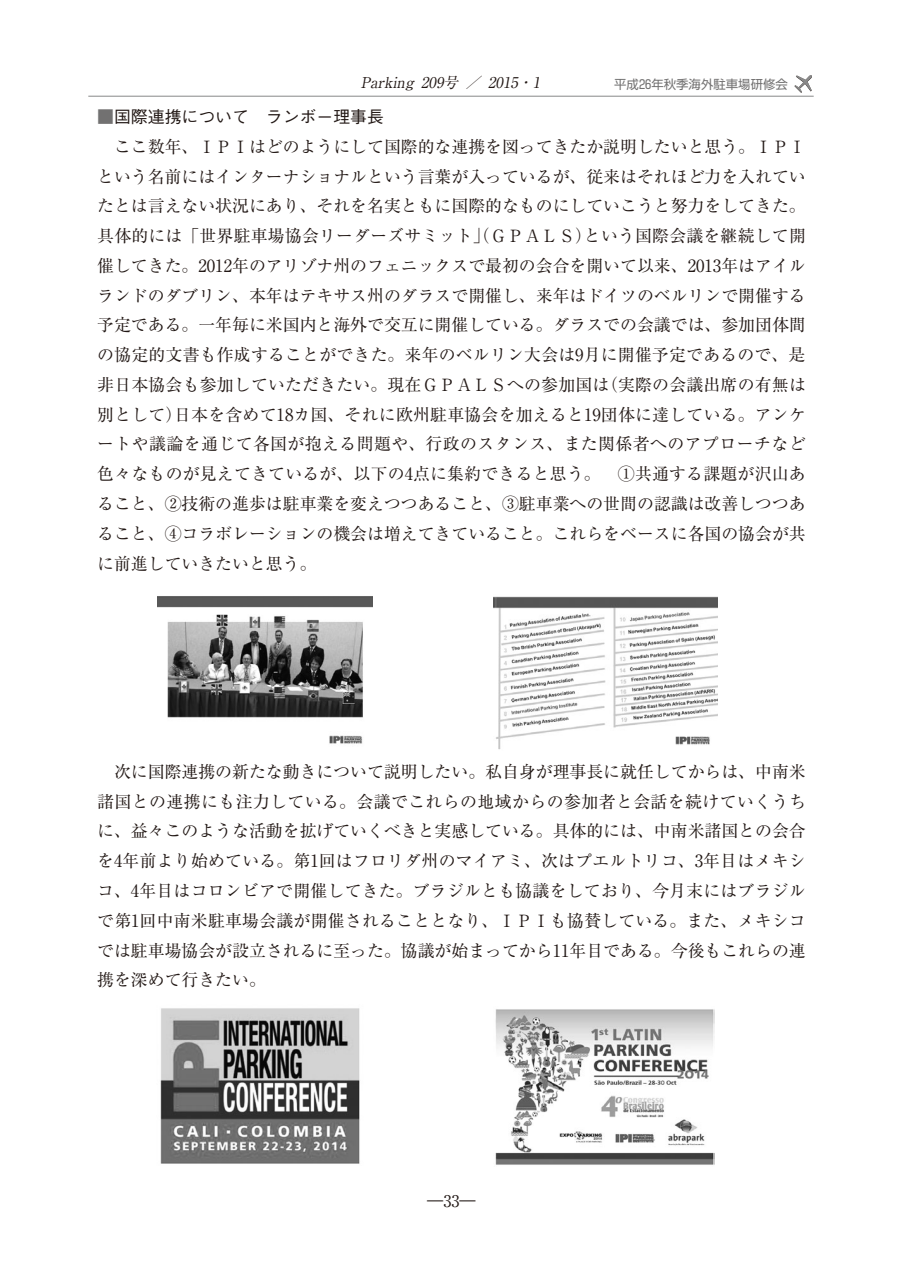
<style>
.page{position:relative;width:903px;height:1275px;background:#fff}
.page>*{position:absolute;margin:0;border:0;box-sizing:border-box;transform-origin:0 0}
.t1{font:16.8px/29.8px "Ryumin Pro";color:#221815;text-align:justify}
.t2{font:500 16.8px "Gothic BBB Pro";color:#221815}
.t3{font:16.1px "Ryumin Pro";color:#221815}
.t4{font:italic 14.88px "Ryumin Pro";color:#221815}
.t5{font:12.42px "Shin Go Pro";color:#727171}
.s1{color:#727171}
</style>
<div class="page">
<img style="left:157px;top:596px;width:216px;height:148px">
<img style="left:160px;top:1008px;width:200px;height:156px">
<img style="left:495px;top:1009px;width:219px;height:156px">
<img style="left:494px;top:596px;width:224px;height:154px">
<hr style="left:88px;top:96px;width:726px;height:1px;background:#9fa0a0">
<svg style="left:794px;top:75px;width:18px;height:18px"></svg>
<p class="t4" style="left:361px;top:70px;width:185px">Parking 209号 ／ 2015・1</p>
<p class="t5" style="left:614px;top:74px;width:175px">平成26年秋季海外駐車場研修会</p>
<p class="t2" style="left:97px;top:103px;width:288px"><span class="s1">■</span>国際連携について　ランボー理事長</p>
<p class="t1" style="left:97px;top:130px;width:710px;text-indent:17px">ここ数年、ＩＰＩはどのようにして国際的な連携を図ってきたか説明したいと思う。ＩＰＩという名前にはインターナショナルという言葉が入っているが、従来はそれほど力を入れていたとは言えない状況にあり、それを名実ともに国際的なものにしていこうと努力をしてきた。具体的には「世界駐車場協会リーダーズサミット」（ＧＰＡＬＳ）という国際会議を継続して開催してきた。2012年のアリゾナ州のフェニックスで最初の会合を開いて以来、2013年はアイルランドのダブリン、本年はテキサス州のダラスで開催し、来年はドイツのベルリンで開催する予定である。一年毎に米国内と海外で交互に開催している。ダラスでの会議では、参加団体間の協定的文書も作成することができた。来年のベルリン大会は9月に開催予定であるので、是非日本協会も参加していただきたい。現在ＧＰＡＬＳへの参加国は（実際の会議出席の有無は別として）日本を含めて18カ国、それに欧州駐車協会を加えると19団体に達している。アンケートや議論を通じて各国が抱える問題や、行政のスタンス、また関係者へのアプローチなど色々なものが見えてきているが、以下の4点に集約できると思う。　①共通する課題が沢山あること、②技術の進歩は駐車業を変えつつあること、③駐車業への世間の認識は改善しつつあること、④コラボレーションの機会は増えてきていること。これらをベースに各国の協会が共に前進していきたいと思う。</p>
<p class="t1" style="left:97px;top:756px;width:710px;text-indent:17px">次に国際連携の新たな動きについて説明したい。私自身が理事長に就任してからは、中南米諸国との連携にも注力している。会議でこれらの地域からの参加者と会話を続けていくうちに、益々このような活動を拡げていくべきと実感している。具体的には、中南米諸国との会合を4年前より始めている。第1回はフロリダ州のマイアミ、次はプエルトリコ、3年目はメキシコ、4年目はコロンビアで開催してきた。ブラジルとも協議をしており、今月末にはブラジルで第1回中南米駐車場会議が開催されることとなり、ＩＰＩも協賛している。また、メキシコでは駐車場協会が設立されるに至った。協議が始まってから11年目である。今後もこれらの連携を深めて行きたい。</p>
<p class="t3" style="left:427px;top:1188px;width:50px">―33―</p>
</div>
